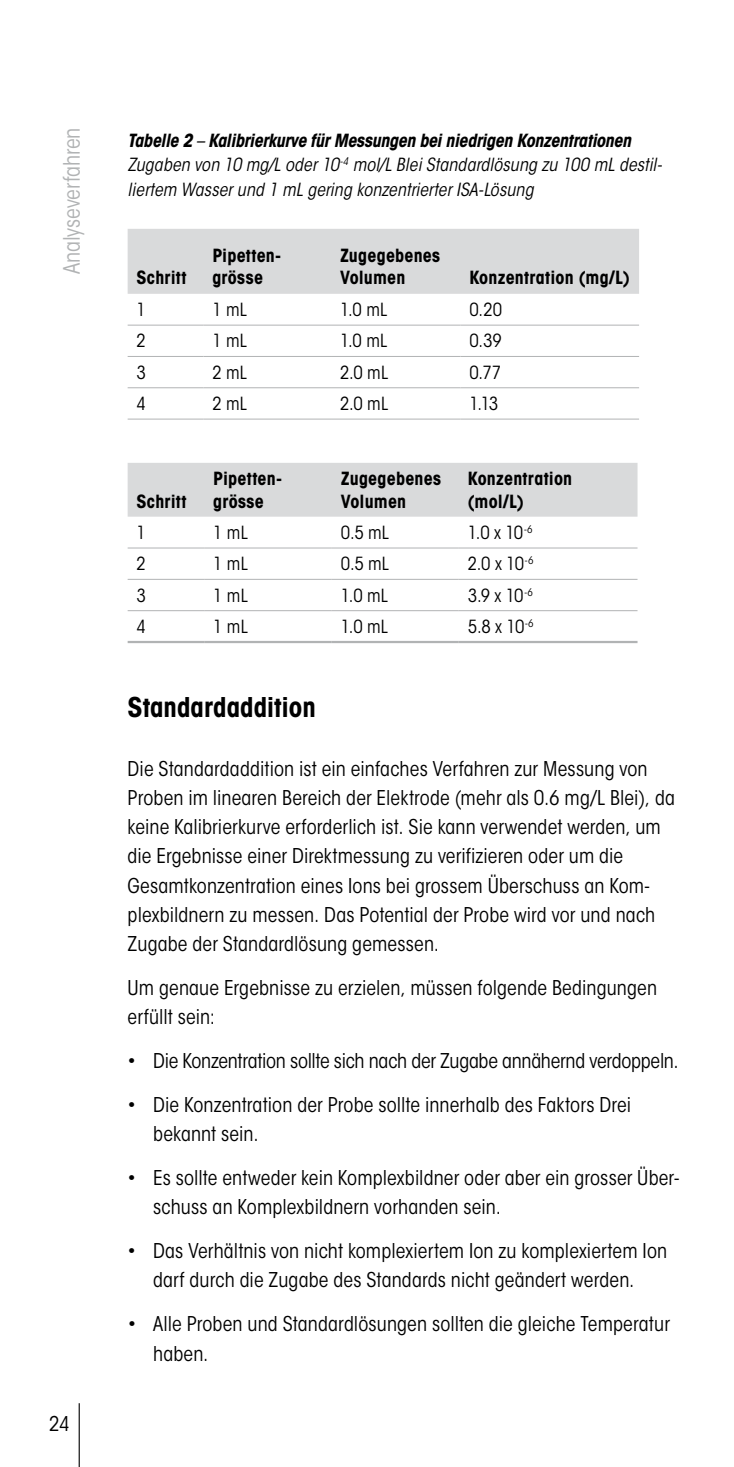
<style>
.page{position:relative;width:734px;height:1467px;background:#fff}
.page>*{position:absolute;margin:0;border:0;box-sizing:border-box;transform-origin:0 0}
.t1{font:700 condensed 27px "ITC Avant Garde Std";color:#000}
.t2{font:condensed 22.5px "ITC Avant Garde Std";letter-spacing:-.005em;color:#b1b3b4}
.t3{font:condensed 20.25px/29.2px "ITC Avant Garde Std";letter-spacing:.005em;color:#000}
.t4{font:condensed 20.25px "ITC Avant Garde Std";letter-spacing:-.015em;color:#000}
.t5{font:italic condensed 18px/24.8px "ITC Avant Garde Std";letter-spacing:.01em;color:#000}
.t6{font:condensed 18px "ITC Avant Garde Std";letter-spacing:.01em;color:#000}
.t7{font:700 condensed 18px/22.5px "ITC Avant Garde Std";letter-spacing:.01em;color:#000}
.s1{font-weight:700}
</style>
<div class="page">
<hr style="left:79px;top:1403px;width:1px;height:64px;background:#000">
<div style="left:128px;top:229px;width:511px;height:65px;background:#d9dadb"></div>
<hr style="left:128px;top:325px;width:75px;height:1px;background:#b1b3b4">
<hr style="left:203px;top:325px;width:128px;height:1px;background:#b1b3b4">
<hr style="left:331px;top:325px;width:129px;height:1px;background:#b1b3b4">
<hr style="left:460px;top:325px;width:179px;height:1px;background:#b1b3b4">
<hr style="left:128px;top:356px;width:75px;height:1px;background:#b1b3b4">
<hr style="left:203px;top:356px;width:128px;height:1px;background:#b1b3b4">
<hr style="left:331px;top:356px;width:129px;height:1px;background:#b1b3b4">
<hr style="left:460px;top:356px;width:179px;height:1px;background:#b1b3b4">
<hr style="left:128px;top:387px;width:75px;height:1px;background:#b1b3b4">
<hr style="left:203px;top:387px;width:128px;height:1px;background:#b1b3b4">
<hr style="left:331px;top:387px;width:129px;height:1px;background:#b1b3b4">
<hr style="left:460px;top:387px;width:179px;height:1px;background:#b1b3b4">
<hr style="left:128px;top:419px;width:75px;height:1px;background:#b1b3b4">
<hr style="left:203px;top:419px;width:128px;height:1px;background:#b1b3b4">
<hr style="left:331px;top:419px;width:129px;height:1px;background:#b1b3b4">
<hr style="left:460px;top:419px;width:179px;height:1px;background:#b1b3b4">
<div style="left:128px;top:463px;width:509px;height:54px;background:#d9dadb"></div>
<hr style="left:128px;top:548px;width:76px;height:1px;background:#b1b3b4">
<hr style="left:204px;top:548px;width:128px;height:1px;background:#b1b3b4">
<hr style="left:332px;top:548px;width:126px;height:1px;background:#b1b3b4">
<hr style="left:458px;top:548px;width:179px;height:1px;background:#b1b3b4">
<hr style="left:128px;top:579px;width:76px;height:1px;background:#b1b3b4">
<hr style="left:204px;top:579px;width:128px;height:1px;background:#b1b3b4">
<hr style="left:332px;top:579px;width:126px;height:1px;background:#b1b3b4">
<hr style="left:458px;top:579px;width:179px;height:1px;background:#b1b3b4">
<hr style="left:128px;top:610px;width:76px;height:1px;background:#b1b3b4">
<hr style="left:204px;top:610px;width:128px;height:1px;background:#b1b3b4">
<hr style="left:332px;top:610px;width:126px;height:1px;background:#b1b3b4">
<hr style="left:458px;top:610px;width:179px;height:1px;background:#b1b3b4">
<hr style="left:128px;top:641px;width:76px;height:2px;background:#b1b3b4">
<hr style="left:204px;top:641px;width:128px;height:2px;background:#b1b3b4">
<hr style="left:332px;top:641px;width:126px;height:2px;background:#b1b3b4">
<hr style="left:458px;top:641px;width:179px;height:2px;background:#b1b3b4">
<p class="t2" style="left:58px;top:274px;width:148px;rotate:-90deg">Analyseverfahren</p>
<p class="t3" style="left:49px;top:1409px;width:22px">24</p>
<p class="t5" style="left:128px;top:128px;width:535px"><span class="s1">Tabelle 2</span> – <span class="s1">Kalibrierkurve für Messungen bei niedrigen Konzentrationen<br></span>Zugaben von 10 mg/L oder 10<sup>-4</sup> mol/L Blei Standardlösung zu 100 mL destil&shy;liertem Wasser und 1 mL gering konzentrierter ISA-Lösung</p>
<p class="t7" style="left:137px;top:266px;width:51px">Schritt</p>
<p class="t7" style="left:212px;top:244px;width:70px">Pipetten&shy;grösse</p>
<p class="t7" style="left:340px;top:244px;width:102px">Zugegebenes<br>Volumen</p>
<p class="t7" style="left:469px;top:266px;width:162px">Konzentration (mg/L)</p>
<p class="t6" style="left:137px;top:299px;width:11px">1</p>
<p class="t6" style="left:212px;top:299px;width:36px">1 mL</p>
<p class="t6" style="left:340px;top:299px;width:49px">1.0 mL</p>
<p class="t6" style="left:469px;top:299px;width:34px">0.20</p>
<p class="t6" style="left:137px;top:330px;width:11px">2</p>
<p class="t6" style="left:212px;top:330px;width:36px">1 mL</p>
<p class="t6" style="left:340px;top:330px;width:49px">1.0 mL</p>
<p class="t6" style="left:469px;top:330px;width:34px">0.39</p>
<p class="t6" style="left:137px;top:361px;width:11px">3</p>
<p class="t6" style="left:212px;top:361px;width:36px">2 mL</p>
<p class="t6" style="left:340px;top:361px;width:50px">2.0 mL</p>
<p class="t6" style="left:469px;top:361px;width:33px">0.77</p>
<p class="t6" style="left:137px;top:393px;width:11px">4</p>
<p class="t6" style="left:212px;top:393px;width:36px">2 mL</p>
<p class="t6" style="left:340px;top:393px;width:50px">2.0 mL</p>
<p class="t6" style="left:469px;top:393px;width:30px">1.13</p>
<p class="t7" style="left:137px;top:490px;width:51px">Schritt</p>
<p class="t7" style="left:213px;top:467px;width:70px">Pipetten&shy;grösse</p>
<p class="t7" style="left:341px;top:467px;width:102px">Zugegebenes<br>Volumen</p>
<p class="t7" style="left:467px;top:467px;width:106px">Konzentration (mol/L)</p>
<p class="t6" style="left:137px;top:522px;width:11px">1</p>
<p class="t6" style="left:213px;top:522px;width:36px">1 mL</p>
<p class="t6" style="left:341px;top:522px;width:50px">0.5 mL</p>
<p class="t6" style="left:467px;top:522px;width:66px">1.0 x 10<sup>-6</sup></p>
<p class="t6" style="left:137px;top:553px;width:11px">2</p>
<p class="t6" style="left:213px;top:553px;width:36px">1 mL</p>
<p class="t6" style="left:341px;top:553px;width:50px">0.5 mL</p>
<p class="t6" style="left:467px;top:553px;width:67px">2.0 x 10<sup>-6</sup></p>
<p class="t6" style="left:137px;top:584px;width:11px">3</p>
<p class="t6" style="left:213px;top:584px;width:36px">1 mL</p>
<p class="t6" style="left:341px;top:584px;width:49px">1.0 mL</p>
<p class="t6" style="left:467px;top:584px;width:67px">3.9 x 10<sup>-6</sup></p>
<p class="t6" style="left:137px;top:616px;width:11px">4</p>
<p class="t6" style="left:213px;top:616px;width:36px">1 mL</p>
<p class="t6" style="left:341px;top:616px;width:49px">1.0 mL</p>
<p class="t6" style="left:467px;top:616px;width:67px">5.8 x 10<sup>-6</sup></p>
<h1 class="t1" style="left:128px;top:690px;width:190px">Standardaddition</h1>
<p class="t3" style="left:128px;top:754px;width:548px">Die Standardaddition ist ein einfaches Verfahren zur Messung von Proben im linearen Bereich der Elektrode (mehr als 0.6 mg/L Blei), da keine Kalibrierkurve erforderlich ist. Sie kann verwendet werden, um die Ergebnisse einer Direktmessung zu verifizieren oder um die Gesamtkonzentration eines Ions bei grossem Überschuss an Kom&shy;plexbildnern zu messen. Das Potential der Probe wird vor und nach Zugabe der Standardlösung gemessen.</p>
<p class="t3" style="left:128px;top:973px;width:531px">Um genaue Ergebnisse zu erzielen, müssen folgende Bedingungen erfüllt sein:</p>
<p class="t4" style="left:128px;top:1048px;width:552px">• Die Konzentration sollte sich nach der Zugabe annähernd verdoppeln.</p>
<p class="t3" style="left:153px;top:1090px;width:479px;text-indent:-26px">• Die Konzentration der Probe sollte innerhalb des Faktors Drei bekannt sein.</p>
<p class="t3" style="left:153px;top:1163px;width:527px;text-indent:-26px">• Es sollte entweder kein Komplexbildner oder aber ein grosser Über&shy;schuss an Komplexbildnern vorhanden sein.</p>
<p class="t3" style="left:128px;top:1236px;width:541px;text-align:center">• Das Verhältnis von nicht komplexiertem Ion zu komplexiertem Ion darf durch die Zugabe des Standards nicht geändert werden.</p>
<p class="t3" style="left:153px;top:1309px;width:518px;text-indent:-26px">• Alle Proben und Standardlösungen sollten die gleiche Temperatur haben.</p>
</div>
